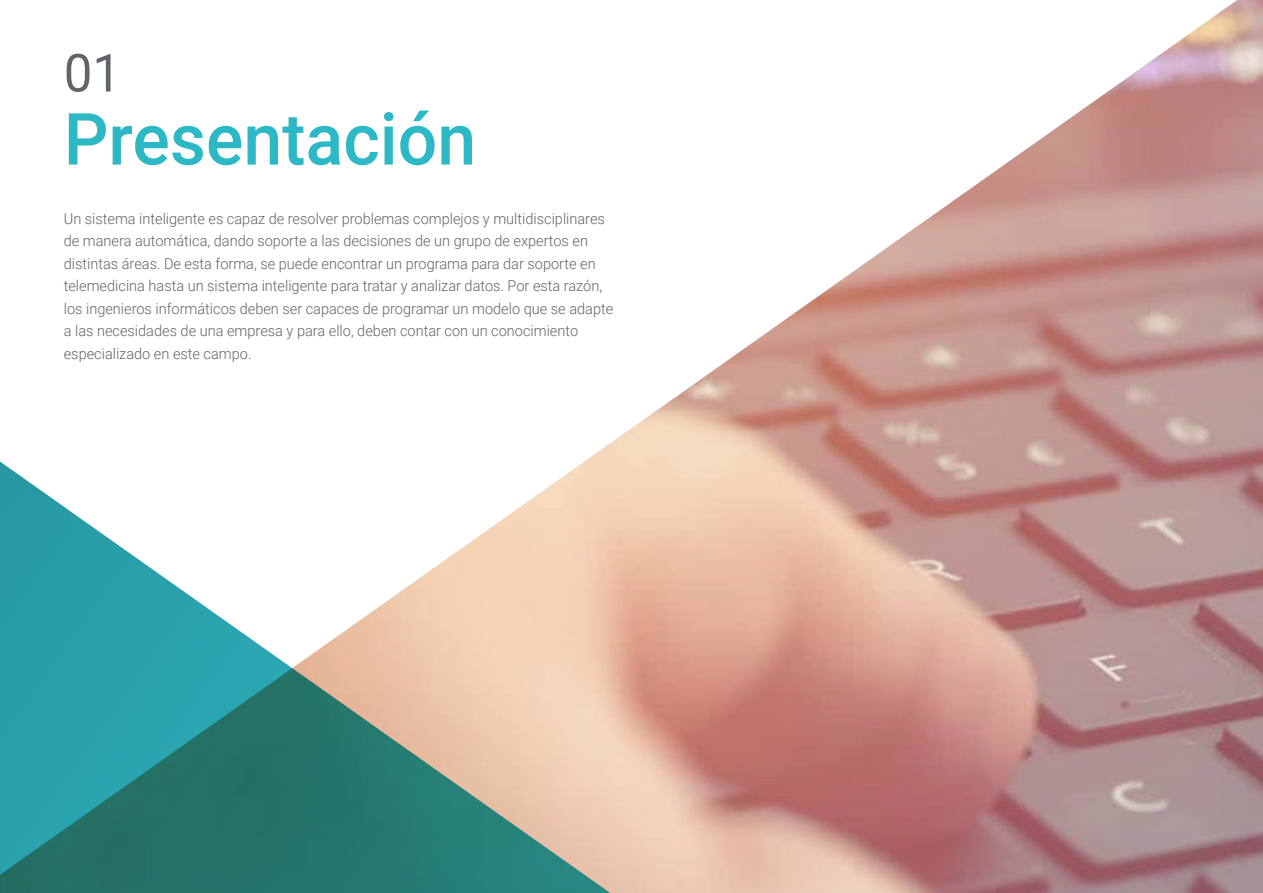
<style>
.page{position:relative;width:1263px;height:893px;background:#fff}
.page>*{position:absolute;margin:0;border:0;box-sizing:border-box;transform-origin:0 0}
.t1{font:500 72px "Roboto";color:#2db8c5}
.t2{font:52.5px "Roboto";color:#61646a}
.t3{font:300 15px/22.5px "Roboto";color:#61646a}
</style>
<div class="page">
<img style="left:607px;top:0;width:656px;height:893px">
<svg style="left:0;top:446px;width:640px;height:447px"></svg>
<h2 class="t2" style="left:64px;top:36px;width:59px">01</h2>
<h1 class="t1" style="left:64px;top:89px;width:414px">Presentación</h1>
<p class="t3" style="left:64px;top:207px;width:551px">Un sistema inteligente es capaz de resolver problemas complejos y multidisciplinares de manera automática, dando soporte a las decisiones de un grupo de expertos en distintas áreas. De esta forma, se puede encontrar un programa para dar soporte en telemedicina hasta un sistema inteligente para tratar y analizar datos. Por esta razón, los ingenieros informáticos deben ser capaces de programar un modelo que se adapte a las necesidades de una empresa y para ello, deben contar con un conocimiento especializado en este campo.</p>
</div>
